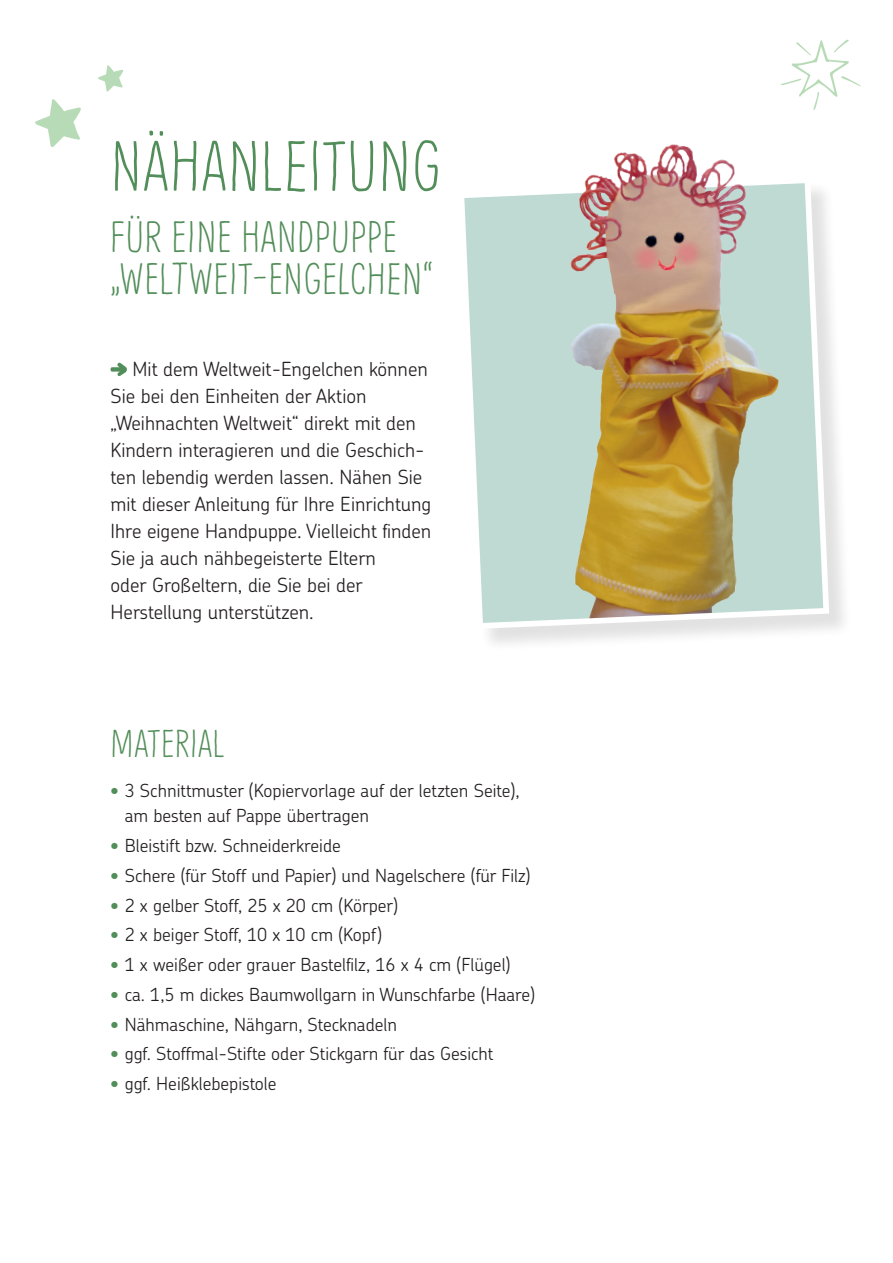
<style>
.page{position:relative;width:893px;height:1263px;background:#fff}
.page>*{position:absolute;margin:0;border:0;box-sizing:border-box;transform-origin:0 0}
.t1{font:300 70.05px "Supernettcn";letter-spacing:.02em;color:#528e59}
.t2{font:300 43.35px/42.3px "Supernettcn";letter-spacing:.02em;color:#528e59}
.t3{font:300 38.4px "Supernettcn";letter-spacing:.02em;color:#528e59}
.t4{font:300 19.5px/27px "Chevin Pro";color:#231f20}
.t5{font:300 18px/25.5px "Chevin Pro";color:#231f20}
.s1{color:#528e59}
</style>
<div class="page">
<svg style="left:35px;top:99px;width:46px;height:48px"></svg>
<svg style="left:98px;top:65px;width:25px;height:27px"></svg>
<svg style="left:111px;top:363px;width:16px;height:13px"></svg>
<svg style="left:781px;top:39px;width:80px;height:71px"></svg>
<div style="left:461px;top:180px;width:392px;height:472px;background:#231f20;opacity:.13"></div>
<svg style="left:461px;top:180px;width:371px;height:452px;background:#c3c2a2"></svg>
<img style="left:461px;top:144px;width:306px;height:158px">
<h1 class="t1" style="left:111px;top:120px;width:332px">NÄHANLEITUNG</h1>
<h2 class="t2" style="left:111px;top:213px;width:324px">FÜR EINE HANDPUPPE „WELTWEIT-ENGELCHEN“</h2>
<p class="t4" style="left:111px;top:355px;width:322px;text-indent:22px">Mit dem Weltweit-Engelchen können Sie bei den Einheiten der Aktion „Weihnachten Weltweit“ direkt mit den Kindern interagieren und die Geschich&shy;ten lebendig werden lassen. Nähen Sie mit dieser Anleitung für Ihre Einrichtung Ihre eigene Handpuppe. Vielleicht finden Sie ja auch nähbegeisterte Eltern<br>oder Großeltern, die Sie bei der Herstellung unterstützen.</p>
<h3 class="t3" style="left:111px;top:718px;width:115px">MATERIAL</h3>
<p class="t5" style="left:125px;top:777px;width:396px;text-indent:-14px"><span class="s1">•</span> 3 Schnittmuster (Kopiervorlage auf der letzten Seite), am besten auf Pappe übertragen</p>
<p class="t5" style="left:111px;top:832px;width:232px"><span class="s1">•</span> Bleistift bzw. Schneiderkreide</p>
<p class="t5" style="left:111px;top:862px;width:421px"><span class="s1">•</span> Schere (für Stoff und Papier) und Nagelschere (für Filz)</p>
<p class="t5" style="left:111px;top:892px;width:289px"><span class="s1">•</span> 2 x gelber Stoff, 25 x 20 cm (Körper)</p>
<p class="t5" style="left:111px;top:921px;width:273px"><span class="s1">•</span> 2 x beiger Stoff, 10 x 10 cm (Kopf)</p>
<p class="t5" style="left:111px;top:951px;width:401px"><span class="s1">•</span> 1 x weißer oder grauer Bastelfilz, 16 x 4 cm (Flügel)</p>
<p class="t5" style="left:111px;top:981px;width:426px"><span class="s1">•</span> ca. 1,5 m dickes Baumwollgarn in Wunschfarbe (Haare)</p>
<p class="t5" style="left:111px;top:1011px;width:288px"><span class="s1">•</span> Nähmaschine, Nähgarn, Stecknadeln</p>
<p class="t5" style="left:111px;top:1040px;width:385px"><span class="s1">•</span> ggf. Stoffmal-Stifte oder Stickgarn für das Gesicht</p>
<p class="t5" style="left:111px;top:1070px;width:168px"><span class="s1">•</span> ggf. Heißklebepistole</p>
</div>
